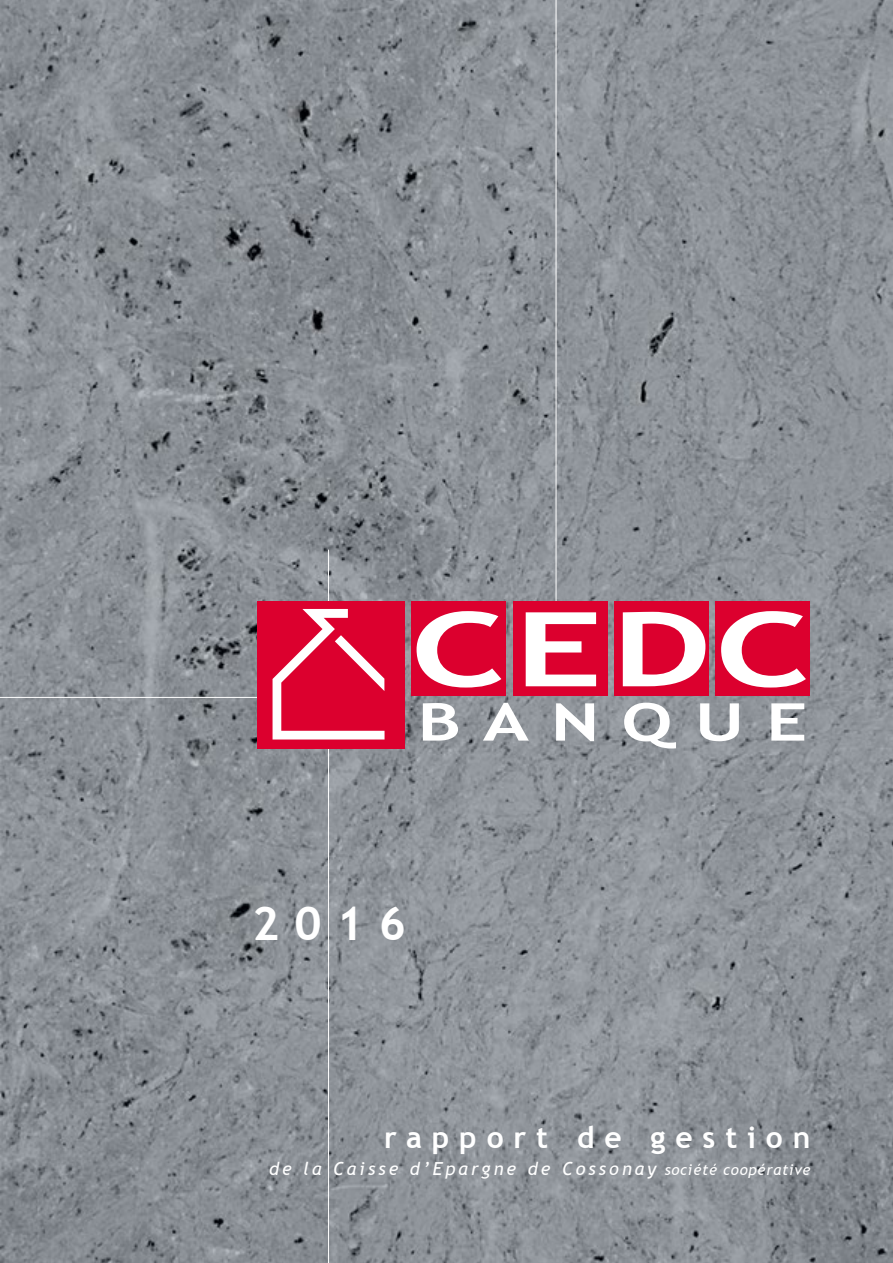
<style>
.page{position:relative;width:893px;height:1263px;background:#fff}
.page>*{position:absolute;margin:0;border:0;box-sizing:border-box;transform-origin:0 0}
.t1{font:700 46.5px "Trebuchet MS";color:#fff}
.t2{font:700 30px "Trebuchet MS";letter-spacing:.33em;color:#fff}
.t3{font:italic 18px "Trebuchet MS";letter-spacing:.17em;color:#fff}
.s1{font-size:15px}
</style>
<div class="page">
<img style="left:0;top:0;width:893px;height:1263px">
<hr style="left:328px;top:550px;width:1px;height:713px;background:#fff">
<hr style="left:556px;top:0;width:1px;height:675px;background:#fff">
<hr style="left:0;top:697px;width:351px;height:1px;background:#fff">
<div style="left:513px;top:602px;width:94px;height:94px;background:#dc002e"></div>
<div style="left:412px;top:602px;width:94px;height:94px;background:#dc002e"></div>
<div style="left:257px;top:602px;width:148px;height:147px;background:#dc002e"></div>
<svg style="left:417px;top:611px;width:84px;height:76px"></svg>
<svg style="left:526px;top:612px;width:70px;height:74px"></svg>
<div style="left:614px;top:602px;width:95px;height:94px;background:#dc002e"></div>
<svg style="left:623px;top:612px;width:82px;height:74px"></svg>
<div style="left:715px;top:602px;width:95px;height:94px;background:#dc002e"></div>
<svg style="left:721px;top:611px;width:85px;height:76px"></svg>
<svg style="left:423px;top:703px;width:35px;height:38px"></svg>
<svg style="left:483px;top:703px;width:46px;height:38px"></svg>
<svg style="left:556px;top:703px;width:38px;height:38px"></svg>
<svg style="left:624px;top:703px;width:52px;height:45px"></svg>
<svg style="left:700px;top:703px;width:39px;height:38px"></svg>
<svg style="left:771px;top:703px;width:33px;height:38px"></svg>
<svg style="left:273px;top:609px;width:112px;height:130px"></svg>
<h1 class="t1" style="left:252px;top:894px;width:155px">2016</h1>
<h2 class="t2" style="left:384px;top:1118px;width:428px">rapport de gestion</h2>
<p class="t3" style="left:269px;top:1157px;width:543px">de la Caisse d’Epargne de Cossonay <span class="s1">société coopérative</span></p>
</div>
